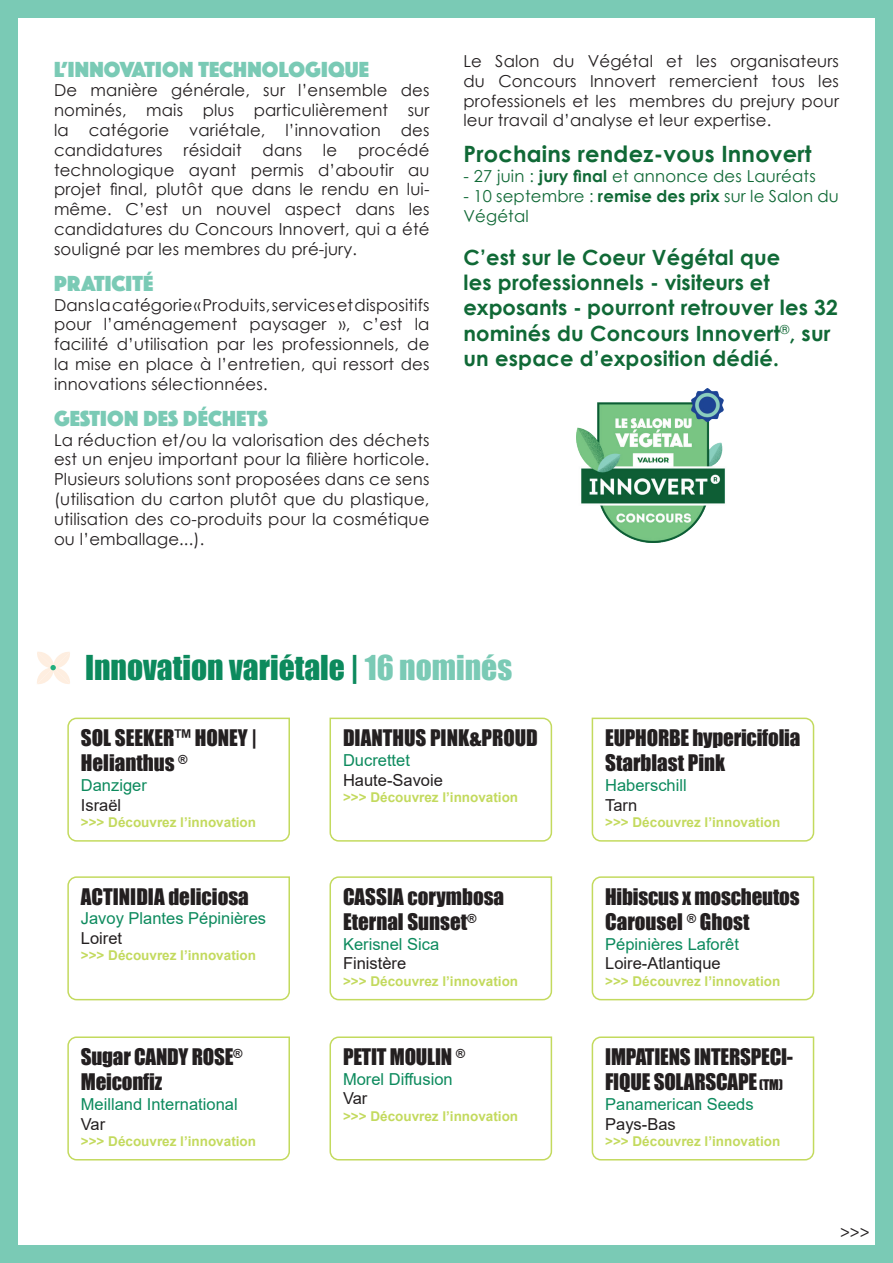
<style>
.page{position:relative;width:893px;height:1263px;background:#fff}
.page>*{position:absolute;margin:0;border:0;box-sizing:border-box;transform-origin:0 0}
.t1{font:31.5px "Impact";color:#0c8a5d}
.t2{font:22.5px "Phosphate Pro Solid";letter-spacing:.01em;color:#7acab5}
.t3{font:700 22.5px "Century Gothic";letter-spacing:.01em;color:#106936}
.t4{font:21px/25.2px "Impact";color:#231f20}
.t5{font:700 21px/25.2px "Century Gothic";letter-spacing:.01em;color:#106936}
.t6{font:700 18px "Minion Pro";color:#231f20}
.t7{font:16.5px/19.8px "Century Gothic";letter-spacing:.01em;color:#231f20;text-align:justify}
.t8{font:16.5px "Arial";color:#0c8a5d}
.t9{font:16.5px/19.8px "Century Gothic";letter-spacing:.01em;color:#106936}
.t10{font:16.5px "Arial";color:#231f20}
.t11{font:700 13.5px "Arial";color:#c3da5e}
.s1{font-weight:700}
.s2{color:#7acab5}
.s3{font-size:13.5px}
</style>
<div class="page">
<div style="left:876px;top:0;width:17px;height:1263px;background:#7acab5"></div>
<div style="left:0;top:0;width:17px;height:1263px;background:#7acab5"></div>
<div style="left:0;top:0;width:893px;height:17px;background:#7acab5"></div>
<div style="left:0;top:1246px;width:893px;height:17px;background:#7acab5"></div>
<svg style="left:37px;top:652px;width:33px;height:32px"></svg>
<svg style="left:67px;top:717px;width:223px;height:125px"></svg>
<svg style="left:329px;top:717px;width:224px;height:125px"></svg>
<svg style="left:591px;top:717px;width:224px;height:125px"></svg>
<svg style="left:67px;top:876px;width:223px;height:125px"></svg>
<svg style="left:329px;top:876px;width:224px;height:125px"></svg>
<svg style="left:591px;top:876px;width:224px;height:125px"></svg>
<svg style="left:67px;top:1036px;width:223px;height:125px"></svg>
<svg style="left:329px;top:1036px;width:224px;height:125px"></svg>
<svg style="left:591px;top:1036px;width:224px;height:125px"></svg>
<img style="left:576px;top:388px;width:149px;height:155px">
<h2 class="t2" style="left:54px;top:53px;width:317px">L’INNOVATION TECHNOLOGIQUE</h2>
<p class="t7" style="left:54px;top:80px;width:377px">De manière générale, sur l’ensemble des nominés, mais plus particulièrement sur la catégorie variétale, l’innovation des candidatures</p>
<p class="t7" style="left:54px;top:140px;width:377px;text-indent:304px">procédé technologique ayant permis d’aboutir au projet final, plutôt que dans le rendu en lui&shy;même. C’est un nouvel aspect dans les candidatures du Concours Innovert, qui a été souligné par les membres du pré-jury.</p>
<h2 class="t2" style="left:54px;top:267px;width:101px">PRATICITÉ</h2>
<p class="t7" style="left:54px;top:294px;width:377px">Dans la catégorie « Produits, services et dispositifs pour l’aménagement paysager », c’est la facilité d’utilisation par les professionnels, de la mise en place à l’entretien, qui ressort des innovations sélectionnées.</p>
<h2 class="t2" style="left:54px;top:402px;width:215px">GESTION DES DÉCHETS</h2>
<p class="t7" style="left:54px;top:429px;width:377px">La réduction et/ou la valorisation des déchets est un enjeu important pour la filière horticole.<br>Plusieurs solutions sont proposées dans ce sens (utilisation du carton plutôt que du plastique, utilisation des co-produits pour la cosmétique ou l’emballage...).</p>
<p class="t7" style="left:184px;top:140px;width:60px">résidait</p>
<p class="t7" style="left:263px;top:140px;width:41px">dans</p>
<p class="t7" style="left:323px;top:140px;width:16px">le</p>
<p class="t7" style="left:463px;top:51px;width:377px">Le Salon du Végétal et les organisateurs du Concours Innovert remercient tous les professionels et les membres du prejury pour leur travail d’analyse et leur expertise.</p>
<h2 class="t3" style="left:463px;top:137px;width:350px">Prochains rendez-vous Innovert</h2>
<p class="t9" style="left:463px;top:166px;width:354px">- 27 juin : <span class="s1">jury final</span> et annonce des Lauréats</p>
<p class="t9" style="left:463px;top:186px;width:377px">- 10 septembre : <span class="s1">remise des prix</span> sur le Salon du<br>Végétal</p>
<p class="t5" style="left:463px;top:244px;width:376px">C’est sur le Coeur Végétal que<br>les professionnels - visiteurs et exposants - pourront retrouver les 32 nominés du Concours Innovert<sup>®</sup>, sur un espace d’exposition dédié.</p>
<h1 class="t1" style="left:85px;top:644px;width:429px">Innovation variétale | <span class="s2">16 nominés</span></h1>
<p class="t4" style="left:81px;top:724px;width:178px">SOL SEEKER™ HONEY |<br>Helianthus <sup>®</sup></p>
<p class="t8" style="left:81px;top:774px;width:68px">Danziger</p>
<p class="t10" style="left:81px;top:793px;width:42px">Israël</p>
<p class="t11" style="left:81px;top:813px;width:177px">&gt;&gt;&gt; Découvrez l’innovation</p>
<p class="t4" style="left:81px;top:883px;width:170px">ACTINIDIA deliciosa</p>
<p class="t8" style="left:81px;top:907px;width:187px">Javoy Plantes Pépinières</p>
<p class="t10" style="left:81px;top:927px;width:43px">Loiret</p>
<p class="t11" style="left:81px;top:946px;width:177px">&gt;&gt;&gt; Découvrez l’innovation</p>
<p class="t4" style="left:81px;top:1043px;width:164px">Sugar CANDY ROSE<sup>®<br></sup>Meiconfiz</p>
<p class="t8" style="left:81px;top:1092px;width:158px">Meilland International</p>
<p class="t10" style="left:81px;top:1112px;width:26px">Var</p>
<p class="t11" style="left:81px;top:1131px;width:177px">&gt;&gt;&gt; Découvrez l’innovation</p>
<p class="t4" style="left:343px;top:724px;width:196px">DIANTHUS PINK&amp;PROUD</p>
<p class="t8" style="left:343px;top:748px;width:68px">Ducrettet</p>
<p class="t10" style="left:343px;top:768px;width:101px">Haute-Savoie</p>
<p class="t11" style="left:343px;top:787px;width:177px">&gt;&gt;&gt; Découvrez l’innovation</p>
<p class="t4" style="left:343px;top:883px;width:163px">CASSIA corymbosa<br>Eternal Sunset<sup>®</sup></p>
<p class="t8" style="left:343px;top:932px;width:98px">Kerisnel Sica</p>
<p class="t10" style="left:343px;top:952px;width:65px">Finistère</p>
<p class="t11" style="left:343px;top:971px;width:177px">&gt;&gt;&gt; Découvrez l’innovation</p>
<p class="t4" style="left:343px;top:1043px;width:124px">PETIT MOULIN <sup>®</sup></p>
<p class="t8" style="left:343px;top:1067px;width:111px">Morel Diffusion</p>
<p class="t10" style="left:343px;top:1087px;width:26px">Var</p>
<p class="t11" style="left:343px;top:1106px;width:177px">&gt;&gt;&gt; Découvrez l’innovation</p>
<p class="t4" style="left:605px;top:724px;width:197px">EUPHORBE hypericifolia<br>Starblast Pink</p>
<p class="t8" style="left:605px;top:774px;width:83px">Haberschill</p>
<p class="t10" style="left:605px;top:793px;width:34px">Tarn</p>
<p class="t11" style="left:605px;top:813px;width:177px">&gt;&gt;&gt; Découvrez l’innovation</p>
<p class="t4" style="left:605px;top:883px;width:196px">Hibiscus x moscheutos<br>Carousel <sup>®</sup> Ghost</p>
<p class="t8" style="left:605px;top:932px;width:135px">Pépinières Laforêt</p>
<p class="t10" style="left:605px;top:952px;width:117px">Loire-Atlantique</p>
<p class="t11" style="left:605px;top:971px;width:177px">&gt;&gt;&gt; Découvrez l’innovation</p>
<p class="t4" style="left:605px;top:1043px;width:189px">IMPATIENS INTERSPECI-<br>FIQUE SOLARSCAPE <span class="s3">(TM)</span></p>
<p class="t8" style="left:605px;top:1092px;width:150px">Panamerican Seeds</p>
<p class="t10" style="left:605px;top:1112px;width:72px">Pays-Bas</p>
<p class="t11" style="left:605px;top:1131px;width:177px">&gt;&gt;&gt; Découvrez l’innovation</p>
<p class="t6" style="left:840px;top:1218px;width:31px">&gt;&gt;&gt;</p>
</div>
